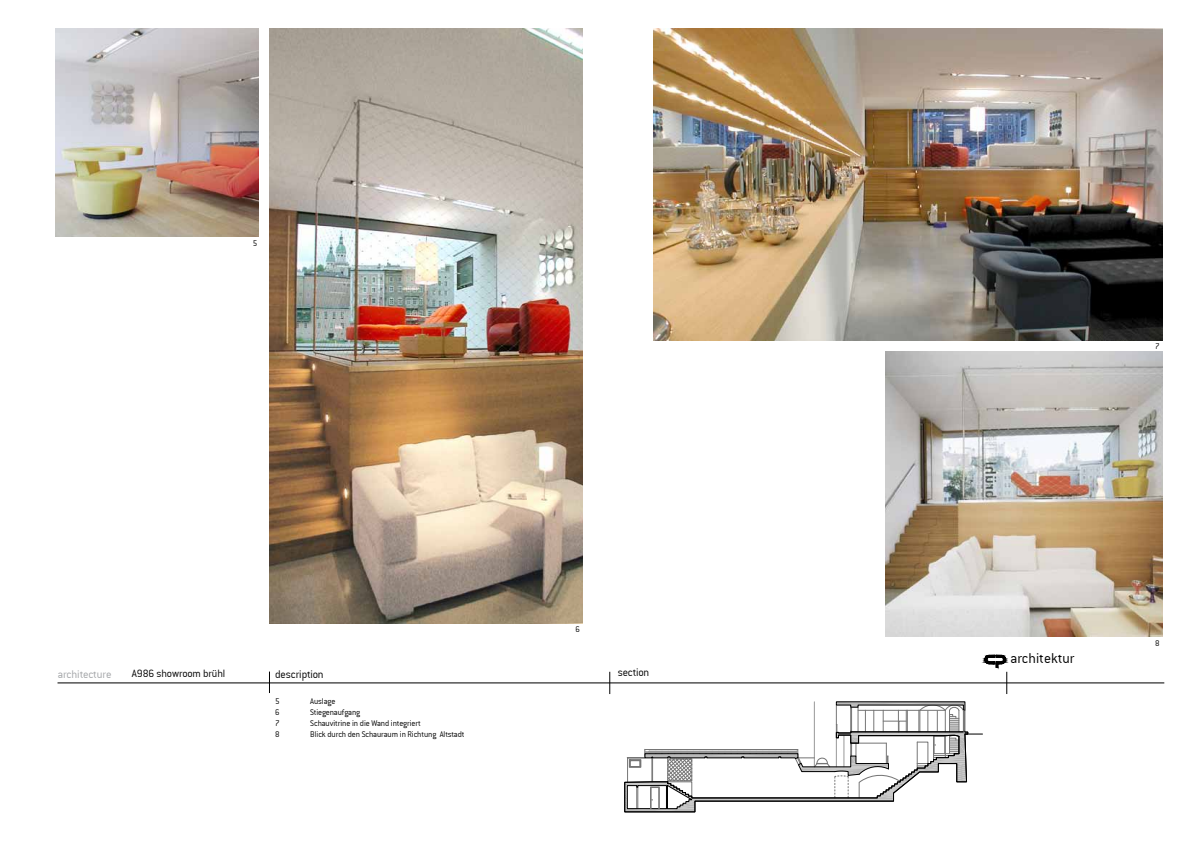
<style>
.page{position:relative;width:1191px;height:842px;background:#fff}
.page>*{position:absolute;margin:0;border:0;box-sizing:border-box;transform-origin:0 0}
.t1{font:15.4px "Conduit ITCTT Light";color:#000}
.t2{font:12px "Conduit ITCTT Light";letter-spacing:-.015em;color:#000}
.t3{font:12px "Conduit ITCTT Light";letter-spacing:-.01em;color:#a3a5a8}
.t4{font:11.5px "Conduit ITCTT Light";letter-spacing:-.005em;color:#000}
.t5{font:9px "Conduit ITCTT Light";letter-spacing:-.015em;color:#000}
</style>
<div class="page">
<img style="left:269px;top:28px;width:314px;height:595px">
<img style="left:653px;top:28px;width:509px;height:312px">
<img style="left:885px;top:351px;width:277px;height:286px">
<img style="left:56px;top:28px;width:202px;height:209px">
<svg style="left:609px;top:672px;width:1px;height:22px"></svg>
<hr style="left:58px;top:683px;width:1106px;height:1px;background:#000">
<svg style="left:269px;top:671px;width:1px;height:22px"></svg>
<svg style="left:981px;top:654px;width:95px;height:40px"></svg>
<div style="left:614px;top:685px;width:386px;height:136px;background:#fff"></div>
<svg style="left:624px;top:702px;width:358px;height:110px"></svg>
<div style="left:650px;top:787px;width:9px;height:22px;border:1px solid #757575"></div>
<p class="t5" style="left:253px;top:238px;width:6px">5</p>
<h2 class="t3" style="left:58px;top:667px;width:55px">architecture</h2>
<p class="t4" style="left:132px;top:668px;width:95px">A986 showroom brühl</p>
<h2 class="t2" style="left:275px;top:667px;width:50px">description</h2>
<p class="t5" style="left:275px;top:697px;width:6px">5</p>
<p class="t5" style="left:310px;top:697px;width:27px">Auslage</p>
<p class="t5" style="left:275px;top:708px;width:6px">6</p>
<p class="t5" style="left:310px;top:708px;width:51px">Stiegenaufgang</p>
<p class="t5" style="left:275px;top:719px;width:6px">7</p>
<p class="t5" style="left:310px;top:719px;width:112px">Schauvitrine in die Wand integriert</p>
<p class="t5" style="left:275px;top:730px;width:6px">8</p>
<p class="t5" style="left:310px;top:730px;width:156px">Blick durch den Schauraum in Richtung Altstadt</p>
<p class="t5" style="left:575px;top:624px;width:6px">6</p>
<h2 class="t2" style="left:617px;top:666px;width:33px">section</h2>
<p class="t5" style="left:1155px;top:341px;width:6px">7</p>
<h1 class="t1" style="left:1010px;top:650px;width:66px">architektur</h1>
<p class="t5" style="left:1155px;top:638px;width:6px">8</p>
</div>
